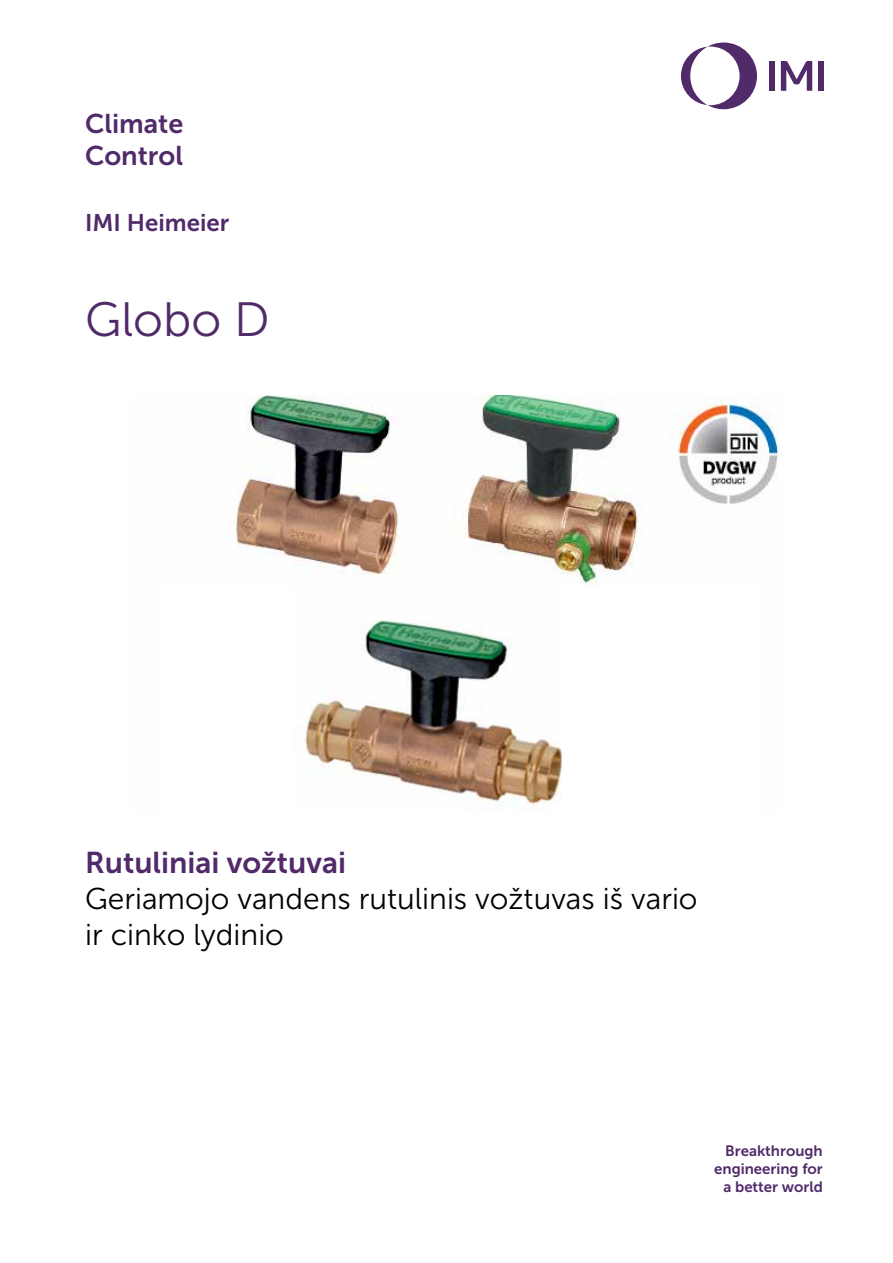
<style>
.page{position:relative;width:893px;height:1263px;background:#fff}
.page>*{position:absolute;margin:0;border:0;box-sizing:border-box;transform-origin:0 0}
.t1{font:48px "Museo Sans 300";color:#512a6a}
.t2{font:30px/36px "Museo Sans 300";color:#000}
.t3{font:30px "Museo Sans 700";color:#512a6a}
.t4{font:27px/32.4px "Museo Sans 700";color:#512a6a}
.t5{font:24px "Museo Sans 700";color:#512a6a}
.t6{font:15px/18px "Museo Sans 700";color:#512a6a;text-align:right}
</style>
<div class="page">
<svg style="left:681px;top:43px;width:76px;height:66px"></svg>
<div style="left:769px;top:61px;width:6px;height:30px;background:#512a6a"></div>
<div style="left:818px;top:61px;width:6px;height:30px;background:#512a6a"></div>
<svg style="left:781px;top:61px;width:31px;height:30px"></svg>
<img style="left:236px;top:395px;width:543px;height:189px">
<img style="left:293px;top:620px;width:269px;height:190px">
<p class="t4" style="left:85px;top:107px;width:100px">Climate<br>Control</p>
<p class="t5" style="left:85px;top:210px;width:146px">IMI Heimeier</p>
<h1 class="t1" style="left:85px;top:293px;width:186px">Globo D</h1>
<p class="t3" style="left:85px;top:846px;width:263px">Rutuliniai vožtuvai</p>
<p class="t2" style="left:85px;top:881px;width:614px">Geriamojo vandens rutulinis vožtuvas iš vario ir cinko lydinio</p>
<p class="t6" style="left:714px;top:1142px;width:110px">Breakthrough engineering for a better world</p>
</div>
